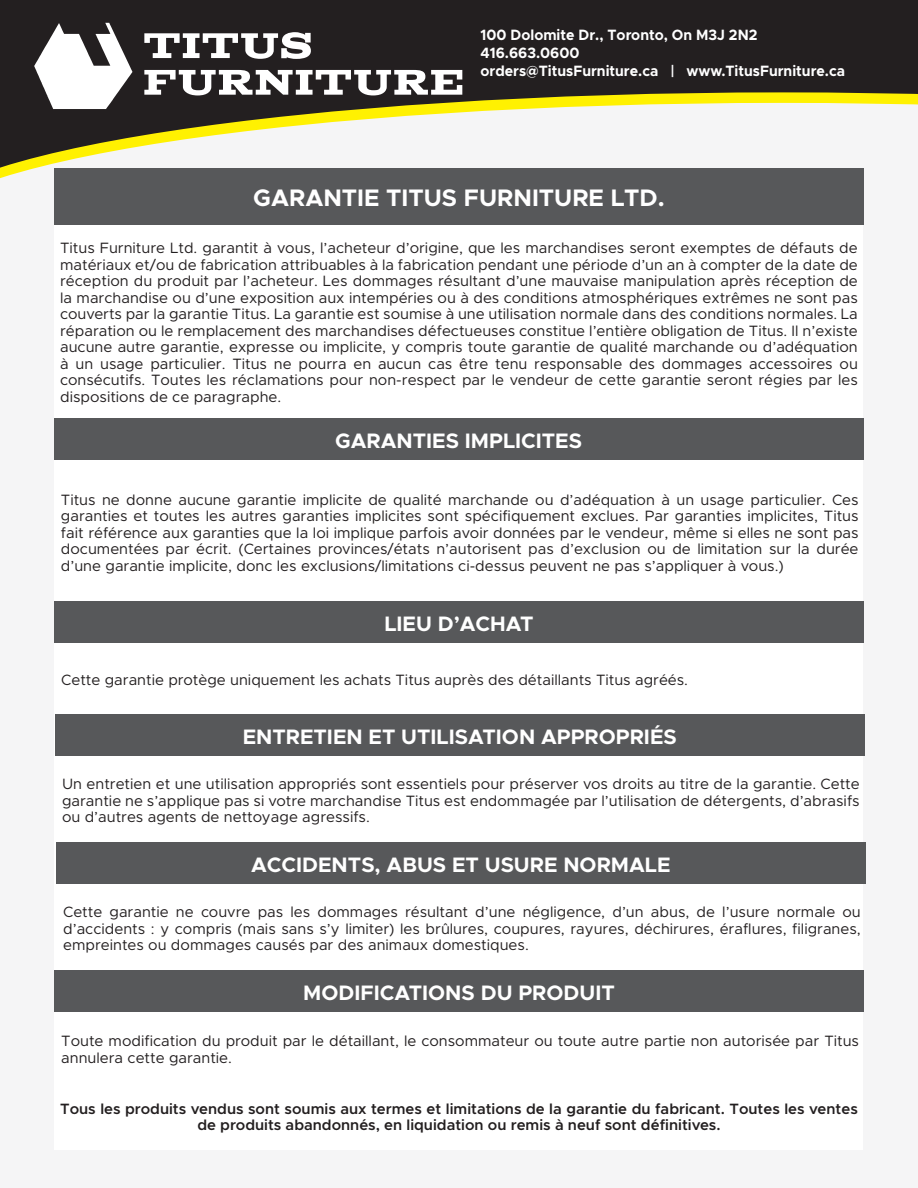
<style>
.page{position:relative;width:918px;height:1188px;background:#fff}
.page>*{position:absolute;margin:0;border:0;box-sizing:border-box;transform-origin:0 0}
.t1{font:700 24px "Metropolis";color:#fff}
.t2{font:700 21px "Metropolis";color:#fff}
.t3{font:15px/16.5px "Metropolis";color:#231f20;text-align:justify}
.t4{font:600 15px/16.5px "Metropolis";color:#231f20;text-align:center}
.t5{font:700 15px/18px "Metropolis";color:#fff;scale:.95 1}
</style>
<div class="page">
<div style="left:0;top:54px;width:918px;height:1134px;background:#f5f5f6"></div>
<div style="left:0;top:0;width:918px;height:205px;background:#231f20"></div>
<svg style="left:193px;top:92px;width:725px;height:11px"></svg>
<svg style="left:34px;top:23px;width:98px;height:80px"></svg>
<svg style="left:144px;top:32px;width:167px;height:27px"></svg>
<svg style="left:144px;top:70px;width:318px;height:25px"></svg>
<svg style="left:0;top:103px;width:918px;height:122px;fill:#f5f5f6"></svg>
<div style="left:55px;top:168px;width:808px;height:981px;background:#fff"></div>
<div style="left:54px;top:168px;width:809px;height:57px;background:#57585a"></div>
<div style="left:54px;top:419px;width:809px;height:41px;background:#57585a"></div>
<div style="left:54px;top:601px;width:810px;height:42px;background:#57585a"></div>
<div style="left:55px;top:714px;width:809px;height:42px;background:#57585a"></div>
<div style="left:56px;top:842px;width:810px;height:42px;background:#57585a"></div>
<div style="left:54px;top:971px;width:810px;height:41px;background:#57585a"></div>
<p class="t5" style="left:481px;top:26px;width:385px">100 Dolomite Dr., Toronto, On M3J 2N2<br>416.663.0600<br>orders@TitusFurniture.ca | www.TitusFurniture.ca</p>
<p class="t1" style="left:253px;top:182px;width:413px">GARANTIE TITUS FURNITURE LTD.</p>
<p class="t3" style="left:60px;top:240px;width:799px">Titus Furniture Ltd. garantit à vous, l’acheteur d’origine, que les marchandises seront exemptes de défauts de matériaux et/ou de fabrication attribuables à la fabrication pendant une période d’un an à compter de la date de réception du produit par l’acheteur. Les dommages résultant d’une mauvaise manipulation après réception de la marchandise ou d’une exposition aux intempéries ou à des conditions atmosphériques extrêmes ne sont pas couverts par la garantie Titus. La garantie est soumise à une utilisation normale dans des conditions normales. La réparation ou le remplacement des marchandises défectueuses constitue l’entière obligation de Titus. Il n’existe aucune autre garantie, expresse ou implicite, y compris toute garantie de qualité marchande ou d’adéquation à un usage particulier. Titus ne pourra en aucun cas être tenu responsable des dommages accessoires ou consécutifs. Toutes les réclamations pour non-respect par le vendeur de cette garantie seront régies par les dispositions de ce paragraphe.</p>
<p class="t2" style="left:335px;top:428px;width:248px">GARANTIES IMPLICITES</p>
<p class="t3" style="left:61px;top:491px;width:799px">Titus ne donne aucune garantie implicite de qualité marchande ou d’adéquation à un usage particulier. Ces garanties et toutes les autres garanties implicites sont spécifiquement exclues. Par garanties implicites, Titus fait référence aux garanties que la loi implique parfois avoir données par le vendeur, même si elles ne sont pas documentées par écrit. (Certaines provinces/états n’autorisent pas d’exclusion ou de limitation sur la durée d’une garantie implicite, donc les exclusions/limitations ci-dessus peuvent ne pas s’appliquer à vous.)</p>
<p class="t2" style="left:384px;top:610px;width:151px">LIEU D’ACHAT</p>
<p class="t3" style="left:61px;top:671px;width:628px">Cette garantie protège uniquement les achats Titus auprès des détaillants Titus agréés.</p>
<p class="t2" style="left:243px;top:723px;width:436px">ENTRETIEN ET UTILISATION APPROPRIÉS</p>
<p class="t3" style="left:62px;top:776px;width:799px">Un entretien et une utilisation appropriés sont essentiels pour préserver vos droits au titre de la garantie. Cette garantie ne s’applique pas si votre marchandise Titus est endommagée par l’utilisation de détergents, d’abrasifs ou d’autres agents de nettoyage agressifs.</p>
<p class="t2" style="left:251px;top:851px;width:421px">ACCIDENTS, ABUS ET USURE NORMALE</p>
<p class="t3" style="left:63px;top:904px;width:799px">Cette garantie ne couvre pas les dommages résultant d’une négligence, d’un abus, de l’usure normale ou d’accidents : y compris (mais sans s’y limiter) les brûlures, coupures, rayures, déchirures, éraflures, filigranes, empreintes ou dommages causés par des animaux domestiques.</p>
<p class="t2" style="left:303px;top:979px;width:313px">MODIFICATIONS DU PRODUIT</p>
<p class="t3" style="left:61px;top:1033px;width:799px">Toute modification du produit par le détaillant, le consommateur ou toute autre partie non autorisée par Titus annulera cette garantie.</p>
<p class="t4" style="left:60px;top:1100px;width:799px">Tous les produits vendus sont soumis aux termes et limitations de la garantie du fabricant. Toutes les ventes de produits abandonnés, en liquidation ou remis à neuf sont définitives.</p>
</div>
